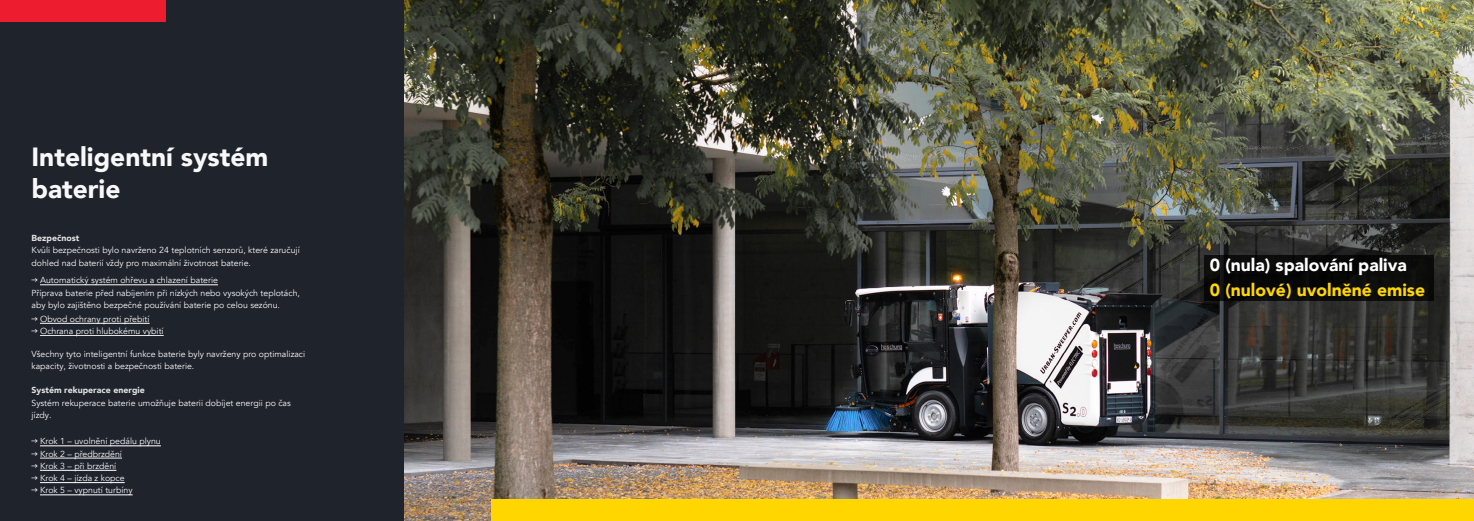
<style>
.page{position:relative;width:1474px;height:521px;background:#fff}
.page>*{position:absolute;margin:0;border:0;box-sizing:border-box;transform-origin:0 0}
.t1{font:900 26.25px/31.5px "Avenir";color:#f9f8f8}
.t2{font:900 17.5px "Avenir";color:#fff}
.t3{font:900 17.5px "Avenir";color:#ffd600}
.t4{font:8.75px/12.2px "Avenir";color:#f9f8f8}
.t5{font:900 8.75px "Avenir";color:#e1e1e1}
.s1{font-family:"GT Walsheim Pro"}
</style>
<div class="page">
<div style="left:0;top:0;width:1473px;height:521px;background:#1e232c"></div>
<hr style="left:40px;top:335px;width:124px;height:1px;background:#f9f8f8">
<hr style="left:40px;top:323px;width:110px;height:1px;background:#f9f8f8">
<hr style="left:40px;top:284px;width:178px;height:1px;background:#f9f8f8">
<hr style="left:40px;top:494px;width:93px;height:1px;background:#f9f8f8">
<hr style="left:40px;top:482px;width:85px;height:1px;background:#f9f8f8">
<hr style="left:40px;top:470px;width:76px;height:1px;background:#f9f8f8">
<hr style="left:40px;top:458px;width:82px;height:1px;background:#f9f8f8">
<hr style="left:40px;top:445px;width:121px;height:1px;background:#f9f8f8">
<img style="left:404px;top:0;width:1069px;height:521px">
<div style="left:1204px;top:255px;width:229px;height:45px;background:#0b0b0a"></div>
<div style="left:491px;top:500px;width:982px;height:21px;background:#ffd600"></div>
<div style="left:0;top:0;width:165px;height:21px;background:#ed1c2e"></div>
<h1 class="t1" style="left:32px;top:141px;width:238px">Inteligentní systém baterie</h1>
<p class="t5" style="left:32px;top:231px;width:49px">Bezpečnost</p>
<p class="t4" style="left:32px;top:244px;width:270px">Kvůli bezpečnosti bylo navrženo 24 teplotních senzorů, které zaručují dohled nad baterií vždy pro maximální životnost baterie.</p>
<p class="t4" style="left:32px;top:274px;width:270px"><span class="s1">→</span> Automatický systém ohřevu a chlazení baterie<br>Příprava baterie před nabíjením při nízkých nebo vysokých teplotách, aby bylo zajištěno bezpečné používání baterie po celou sezónu.</p>
<p class="t4" style="left:32px;top:313px;width:120px"><span class="s1">→</span> Obvod ochrany proti přebití</p>
<p class="t4" style="left:32px;top:325px;width:134px"><span class="s1">→</span> Ochrana proti hlubokému vybití</p>
<p class="t4" style="left:32px;top:348px;width:275px">Všechny tyto inteligentní funkce baterie byly navrženy pro optimalizaci kapacity, životnosti a bezpečnosti baterie.</p>
<p class="t5" style="left:32px;top:383px;width:115px">Systém rekuperace energie</p>
<p class="t4" style="left:32px;top:397px;width:261px">Systém rekuperace baterie umožňuje baterii dobíjet energii po čas jízdy.</p>
<p class="t4" style="left:32px;top:435px;width:131px"><span class="s1">→</span> Krok 1 – uvolnění pedálu plynu</p>
<p class="t4" style="left:32px;top:447px;width:92px"><span class="s1">→</span> Krok 2 – předbrzdění</p>
<p class="t4" style="left:32px;top:460px;width:86px"><span class="s1">→</span> Krok 3 – při brzdění</p>
<p class="t4" style="left:32px;top:472px;width:95px"><span class="s1">→</span> Krok 4 – jízda z kopce</p>
<p class="t4" style="left:32px;top:484px;width:103px"><span class="s1">→</span> Krok 5 – vypnutí turbíny</p>
<h2 class="t2" style="left:1209px;top:250px;width:199px">0 (nula) spalování paliva</h2>
<h2 class="t3" style="left:1209px;top:274px;width:217px">0 (nulové) uvolněné emise</h2>
</div>
